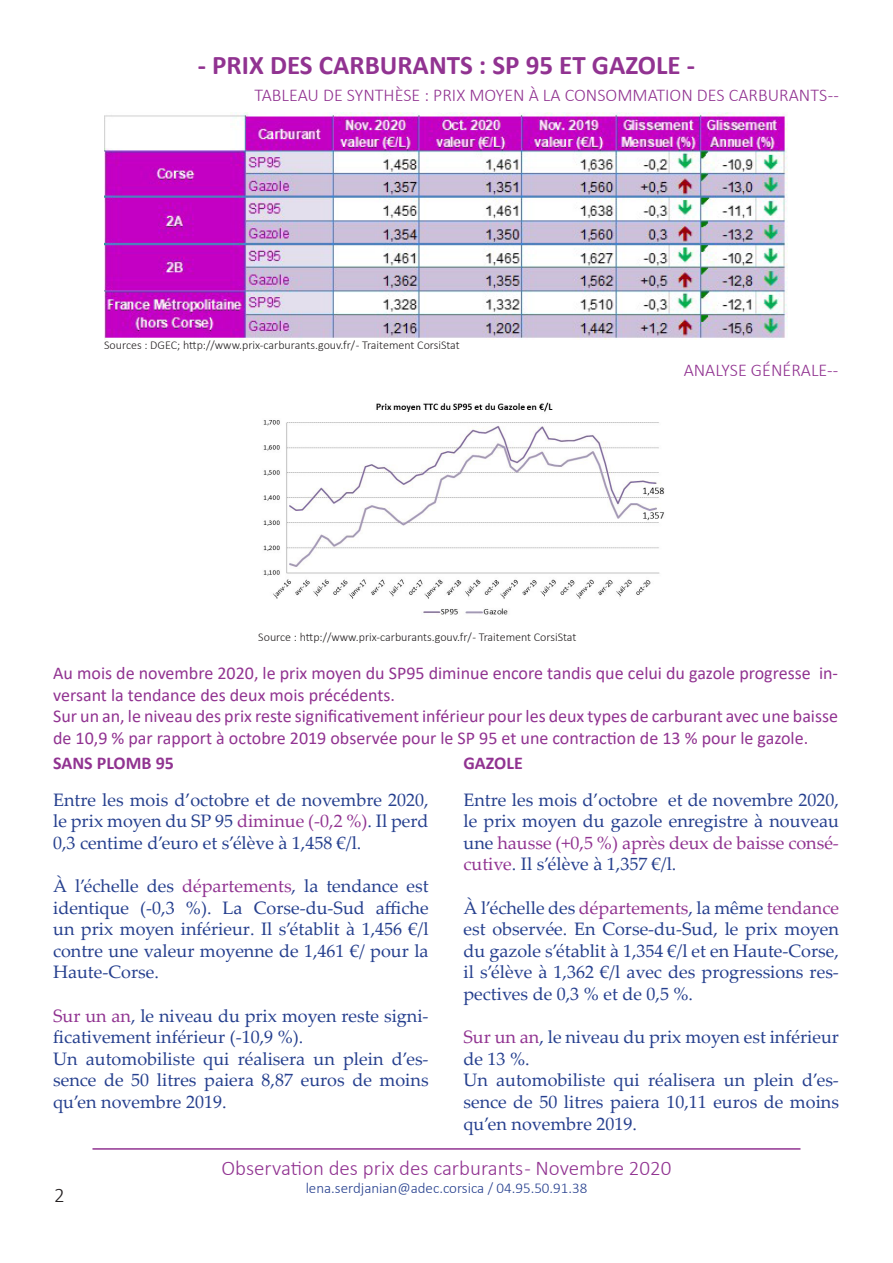
<style>
.page{position:relative;width:893px;height:1263px;background:#fff}
.page>*{position:absolute;margin:0;border:0;box-sizing:border-box;transform-origin:0 0}
.t1{font:700 27px "Calibri";color:#913391}
.t2{font:300 21px "Calibri";color:#913391}
.t3{font:300 21px "Calibri";color:#231f20}
.t4{font:18px/21.6px "Palatino Linotype";color:#253f8e;text-align:justify}
.t5{font:18px/21.6px "Calibri";color:#913391}
.t6{font:300 18px "Calibri";color:#913391}
.t7{font:700 18px "Calibri";color:#913391}
.t8{font:300 15px "Calibri";color:#253f8e}
.t9{font:300 12px "Calibri";color:#231f20}
.s1{color:#913391}
</style>
<div class="page">
<hr style="left:92px;top:1148px;width:708px;height:2px;background:#913391">
<img style="left:263px;top:402px;width:402px;height:213px">
<img style="left:104px;top:112px;width:683px;height:228px">
<p class="t1" style="left:198px;top:46px;width:499px">- PRIX DES CARBURANTS : SP 95 ET GAZOLE -</p>
<p class="t6" style="left:254px;top:84px;width:586px">TABLEAU DE SYNTHÈSE : PRIX MOYEN À LA CONSOMMATION DES CARBURANTS --</p>
<p class="t9" style="left:104px;top:337px;width:357px">Sources : DGEC; http://www.prix-carburants.gouv.fr/ - Traitement CorsiStat</p>
<p class="t6" style="left:684px;top:359px;width:156px">ANALYSE GÉNÉRALE--</p>
<p class="t9" style="left:258px;top:629px;width:320px">Source : http://www.prix-carburants.gouv.fr/ - Traitement CorsiStat</p>
<p class="t5" style="left:53px;top:662px;width:786px">Au mois de novembre 2020, le prix moyen du SP95 diminue encore tandis que celui du gazole progresse in&shy;versant la tendance des deux mois précédents.</p>
<p class="t5" style="left:53px;top:705px;width:786px">Sur un an, le niveau des prix reste significativement inférieur pour les deux types de carburant avec une baisse de 10,9 % par rapport à octobre 2019 observée pour le SP 95 et une contraction de 13 % pour le gazole.</p>
<p class="t7" style="left:53px;top:750px;width:122px">SANS PLOMB 95</p>
<p class="t4" style="left:53px;top:788px;width:377px">Entre les mois d’octobre et de novembre 2020, le prix moyen du SP 95 <span class="s1">diminue (-0,2 %)</span>. Il perd 0,3 centime d’euro et s’élève à 1,458 €/l.</p>
<p class="t4" style="left:53px;top:874px;width:377px">À l’échelle des <span class="s1">départements</span>, la tendance est identique (-0,3 %). La Corse-du-Sud affiche un prix moyen inférieur. Il s’établit à 1,456 €/l contre une valeur moyenne de 1,461 €/ pour la Haute-Corse.</p>
<p class="t4" style="left:53px;top:1004px;width:377px"><span class="s1">Sur un an</span>, le niveau du prix moyen reste signi&shy;ficativement inférieur (-10,9 %).</p>
<p class="t4" style="left:53px;top:1047px;width:377px">Un automobiliste qui réalisera un plein d’es&shy;sence de 50 litres paiera 8,87 euros de moins qu’en novembre 2019.</p>
<p class="t7" style="left:463px;top:750px;width:61px">GAZOLE</p>
<p class="t4" style="left:463px;top:788px;width:377px">Entre les mois d’octobre et de novembre 2020, le prix moyen du gazole enregistre à nouveau une <span class="s1">hausse (+0,5 %) après deux de baisse consé&shy;cutive</span>. Il s’élève à 1,357 €/l.</p>
<p class="t4" style="left:463px;top:896px;width:377px">À l’échelle des <span class="s1">départements</span>, la même <span class="s1">tendance </span>est observée. En Corse-du-Sud, le prix moyen du gazole s’établit à 1,354 €/l et en Haute-Corse, il s’élève à 1,362 €/l avec des progressions res&shy;pectives de 0,3 % et de 0,5 %.</p>
<p class="t4" style="left:463px;top:1025px;width:377px"><span class="s1">Sur un an</span>, le niveau du prix moyen est inférieur de 13 %.</p>
<p class="t4" style="left:463px;top:1069px;width:377px">Un automobiliste qui réalisera un plein d’es&shy;sence de 50 litres paiera 10,11 euros de moins qu’en novembre 2019.</p>
<p class="t3" style="left:54px;top:1182px;width:12px">2</p>
<p class="t2" style="left:222px;top:1154px;width:451px">Observation des prix des carburants - Novembre 2020</p>
<p class="t8" style="left:306px;top:1178px;width:283px">lena.serdjanian@adec.corsica / 04.95.50.91.38</p>
</div>
